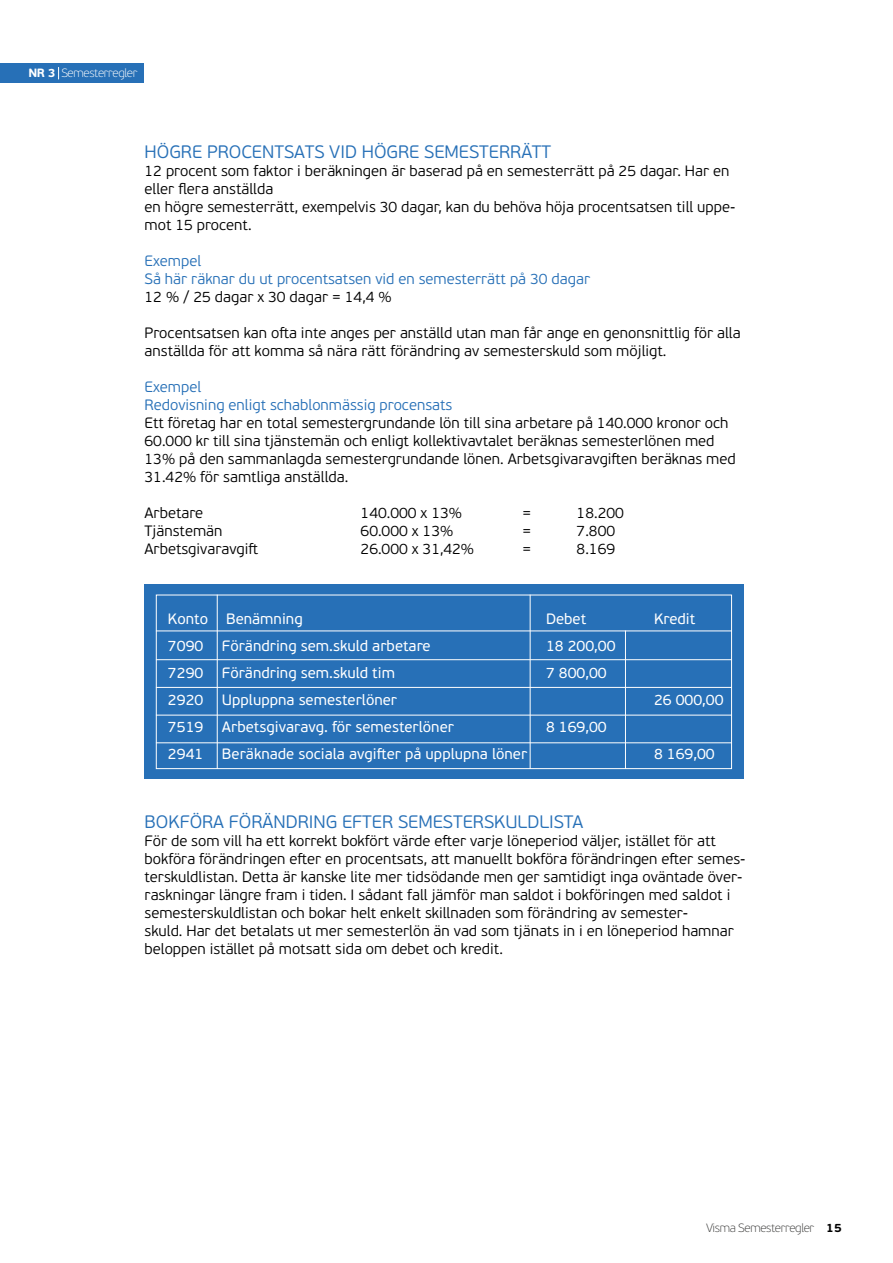
<style>
.page{position:relative;width:893px;height:1263px;background:#fff}
.page>*{position:absolute;margin:0;border:0;box-sizing:border-box;transform-origin:0 0}
.t1{font:300 18px "PF Beau Sans Pro";color:#2770b7}
.t2{font:300 15px/18px "PF Beau Sans Pro";color:#000}
.t3{font:15px "PF Beau Sans Pro";color:#fff}
.t4{font:300 15px/18px "PF Beau Sans Pro";color:#2770b7}
.t5{font:100 12px "PF Beau Sans Pro";letter-spacing:-.03em;color:#3c3c3b}
.t6{font:100 12px "PF Beau Sans Pro";letter-spacing:-.03em;color:#fff}
.s1{font-weight:700}
.s2{font-weight:700;color:#000}
</style>
<div class="page">
<div style="left:0;top:64px;width:144px;height:19px;background:#2770b7"></div>
<svg style="left:58px;top:67px;width:1px;height:12px"></svg>
<div style="left:145px;top:584px;width:599px;height:195px;background:#2770b7"></div>
<div style="left:156px;top:595px;width:576px;height:174px;border:1px solid #fff"></div>
<hr style="left:156px;top:630px;width:576px;height:1px;background:#fff">
<hr style="left:156px;top:659px;width:576px;height:1px;background:#fff">
<hr style="left:156px;top:687px;width:576px;height:1px;background:#fff">
<hr style="left:156px;top:715px;width:576px;height:1px;background:#fff">
<hr style="left:156px;top:742px;width:576px;height:1px;background:#fff">
<hr style="left:217px;top:595px;width:1px;height:174px;background:#fff">
<hr style="left:530px;top:595px;width:1px;height:174px;background:#fff">
<hr style="left:625px;top:630px;width:1px;height:139px;background:#fff">
<p class="t6" style="left:28px;top:67px;width:111px"><span class="s1">NR 3</span> Semesterregler</p>
<p class="t1" style="left:145px;top:142px;width:408px">HÖGRE PROCENTSATS VID HÖGRE SEMESTERRÄTT</p>
<p class="t2" style="left:145px;top:162px;width:592px">12 procent som faktor i beräkningen är baserad på en semesterrätt på 25 dagar. Har en eller flera anställda<br>en högre semesterrätt, exempelvis 30 dagar, kan du behöva höja procentsatsen till uppe&shy;mot 15 procent.</p>
<p class="t4" style="left:145px;top:252px;width:447px">Exempel<br>Så här räknar du ut procentsatsen vid en semesterrätt på 30 dagar</p>
<p class="t2" style="left:145px;top:288px;width:249px">12 % / 25 dagar x 30 dagar = 14,4 %</p>
<p class="t2" style="left:145px;top:324px;width:598px">Procentsatsen kan ofta inte anges per anställd utan man får ange en genonsnittlig för alla anställda för att komma så nära rätt förändring av semesterskuld som möjligt.</p>
<p class="t4" style="left:145px;top:378px;width:309px">Exempel<br>Redovisning enligt schablonmässig procensats</p>
<p class="t2" style="left:145px;top:414px;width:593px">Ett företag har en total semestergrundande lön till sina arbetare på 140.000 kronor och 60.000 kr till sina tjänstemän och enligt kollektivavtalet beräknas semesterlönen med 13% på den sammanlagda semestergrundande lönen. Arbetsgivaravgiften beräknas med 31.42% för samtliga anställda.</p>
<p class="t2" style="left:145px;top:504px;width:60px">Arbetare</p>
<p class="t2" style="left:361px;top:504px;width:103px">140.000 x 13%</p>
<p class="t2" style="left:523px;top:504px;width:10px">=</p>
<p class="t2" style="left:577px;top:504px;width:49px">18.200</p>
<p class="t2" style="left:145px;top:522px;width:79px">Tjänstemän</p>
<p class="t2" style="left:361px;top:522px;width:94px">60.000 x 13%</p>
<p class="t2" style="left:523px;top:522px;width:10px">=</p>
<p class="t2" style="left:577px;top:522px;width:40px">7.800</p>
<p class="t2" style="left:145px;top:540px;width:115px">Arbetsgivaravgift</p>
<p class="t2" style="left:361px;top:540px;width:115px">26.000 x 31,42%</p>
<p class="t2" style="left:523px;top:540px;width:10px">=</p>
<p class="t2" style="left:577px;top:540px;width:40px">8.169</p>
<p class="t3" style="left:168px;top:610px;width:136px">Konto Benämning</p>
<p class="t3" style="left:546px;top:610px;width:42px">Debet</p>
<p class="t3" style="left:654px;top:610px;width:43px">Kredit</p>
<p class="t3" style="left:168px;top:637px;width:264px">7090 Förändring sem.skuld arbetare</p>
<p class="t3" style="left:546px;top:637px;width:71px">18 200,00</p>
<p class="t3" style="left:168px;top:664px;width:229px">7290 Förändring sem.skuld tim</p>
<p class="t3" style="left:546px;top:664px;width:62px">7 800,00</p>
<p class="t3" style="left:168px;top:691px;width:231px">2920 Uppluppna semesterlöner</p>
<p class="t3" style="left:654px;top:691px;width:71px">26 000,00</p>
<p class="t3" style="left:168px;top:718px;width:288px">7519 Arbetsgivaravg. för semesterlöner</p>
<p class="t3" style="left:546px;top:718px;width:62px">8 169,00</p>
<p class="t3" style="left:168px;top:745px;width:361px">2941 Beräknade sociala avgifter på upplupna löner</p>
<p class="t3" style="left:654px;top:745px;width:62px">8 169,00</p>
<p class="t1" style="left:145px;top:811px;width:440px">BOKFÖRA FÖRÄNDRING EFTER SEMESTERSKULDLISTA</p>
<p class="t2" style="left:145px;top:832px;width:602px">För de som vill ha ett korrekt bokfört värde efter varje löneperiod väljer, istället för att bokföra förändringen efter en procentsats, att manuellt bokföra förändringen efter semes&shy;terskuldlistan. Detta är kanske lite mer tidsödande men ger samtidigt inga oväntade över&shy;raskningar längre fram i tiden. I sådant fall jämför man saldot i bokföringen med saldot i semesterskuldlistan och bokar helt enkelt skillnaden som förändring av semester-<br>skuld. Har det betalats ut mer semesterlön än vad som tjänats in i en löneperiod hamnar beloppen istället på motsatt sida om debet och kredit.</p>
<p class="t5" style="left:706px;top:1221px;width:137px">Visma Semesterregler <span class="s2">15</span></p>
</div>
